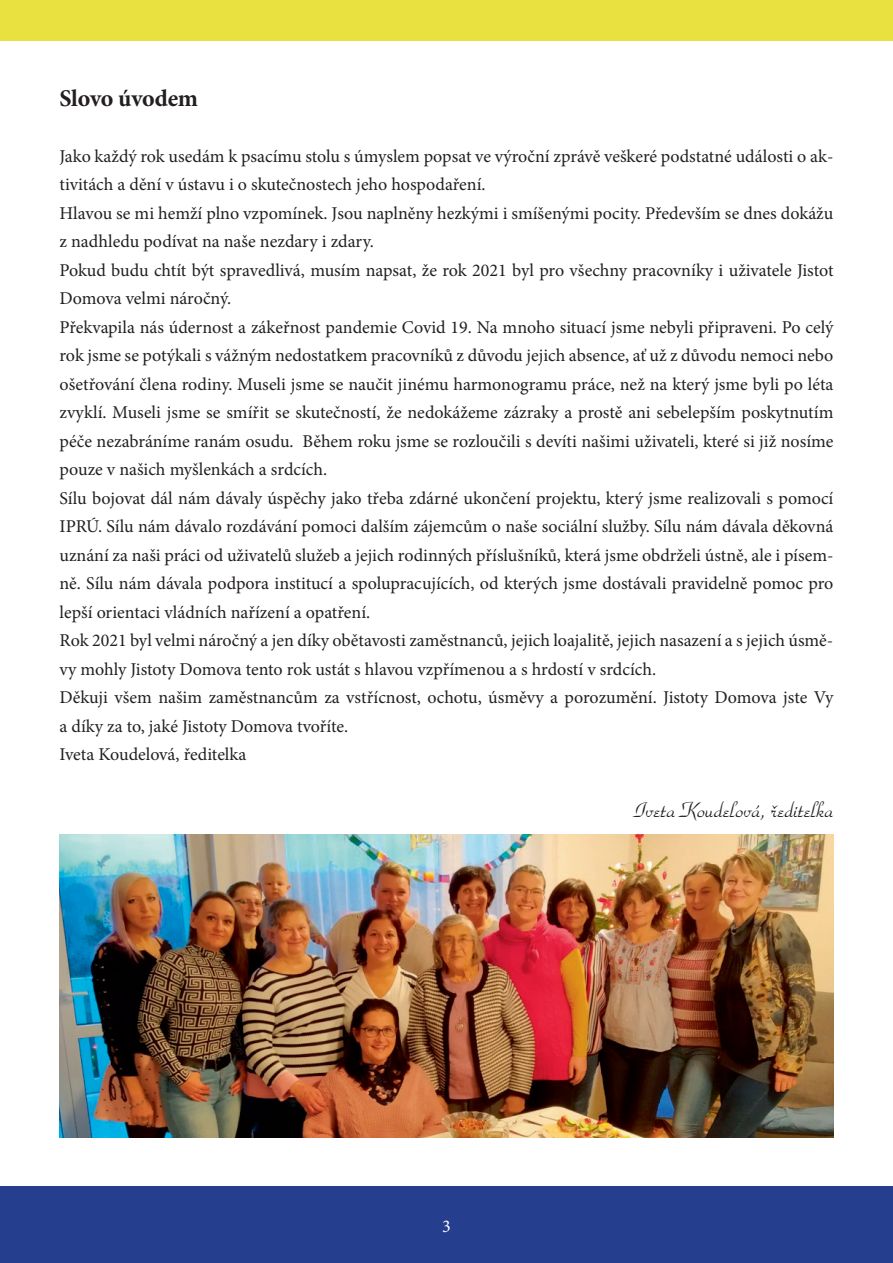
<style>
.page{position:relative;width:893px;height:1263px;background:#fff}
.page>*{position:absolute;margin:0;border:0;box-sizing:border-box;transform-origin:0 0}
.t1{font:700 24px "Minion Pro";letter-spacing:-.015em;color:#231f20}
.t2{font:22.5px "Park Avenue DOT";letter-spacing:-.01em;color:#231f20}
.t3{font:18px/28.5px "Minion Pro";color:#231f20}
.t4{font:18px "Minion Pro";color:#fff}
</style>
<div class="page">
<div style="left:0;top:1186px;width:893px;height:77px;background:#253f8e"></div>
<div style="left:0;top:0;width:893px;height:40px;background:#e8e13f"></div>
<img style="left:60px;top:834px;width:773px;height:304px">
<h1 class="t1" style="left:60px;top:82px;width:140px">Slovo úvodem</h1>
<p class="t3" style="left:60px;top:142px;width:775px">Jako každý rok usedám k psacímu stolu s úmyslem popsat ve výroční zprávě veškeré podstatné události o ak&shy;tivitách a dění v ústavu i o skutečnostech jeho hospodaření.<br>Hlavou se mi hemží plno vzpomínek. Jsou naplněny hezkými i smíšenými pocity. Především se dnes dokážu z nadhledu podívat na naše nezdary i zdary.<br>Pokud budu chtít být spravedlivá, musím napsat, že rok 2021 byl pro všechny pracovníky i uživatele Jistot Domova velmi náročný.<br>Překvapila nás údernost a zákeřnost pandemie Covid 19. Na mnoho situací jsme nebyli připraveni. Po celý rok jsme se potýkali s vážným nedostatkem pracovníků z důvodu jejich absence, ať už z důvodu nemoci nebo ošetřování člena rodiny. Museli jsme se naučit jinému harmonogramu práce, než na který jsme byli po léta zvyklí. Museli jsme se smířit se skutečností, že nedokážeme zázraky a prostě ani sebelepším poskytnutím péče nezabráníme ranám osudu. Během roku jsme se rozloučili s devíti našimi uživateli, které si již nosíme pouze v našich myšlenkách a srdcích.<br>Sílu bojovat dál nám dávaly úspěchy jako třeba zdárné ukončení projektu, který jsme realizovali s pomocí IPRÚ. Sílu nám dávalo rozdávání pomoci dalším zájemcům o naše sociální služby. Sílu nám dávala děkovná uznání za naši práci od uživatelů služeb a jejich rodinných příslušníků, která jsme obdrželi ústně, ale i písem&shy;ně. Sílu nám dávala podpora institucí a spolupracujících, od kterých jsme dostávali pravidelně pomoc pro lepší orientaci vládních nařízení a opatření.<br>Rok 2021 byl velmi náročný a jen díky obětavosti zaměstnanců, jejich loajalitě, jejich nasazení a s jejich úsmě&shy;vy mohly Jistoty Domova tento rok ustát s hlavou vzpřímenou a s hrdostí v srdcích.<br>Děkuji všem našim zaměstnancům za vstřícnost, ochotu, úsměvy a porozumění. Jistoty Domova jste Vy a díky za to, jaké Jistoty Domova tvoříte.<br>Iveta Koudelová, ředitelka</p>
<p class="t2" style="left:635px;top:797px;width:200px">Iveta Koudelová, ředitelka</p>
<p class="t4" style="left:442px;top:1215px;width:10px">3</p>
</div>
